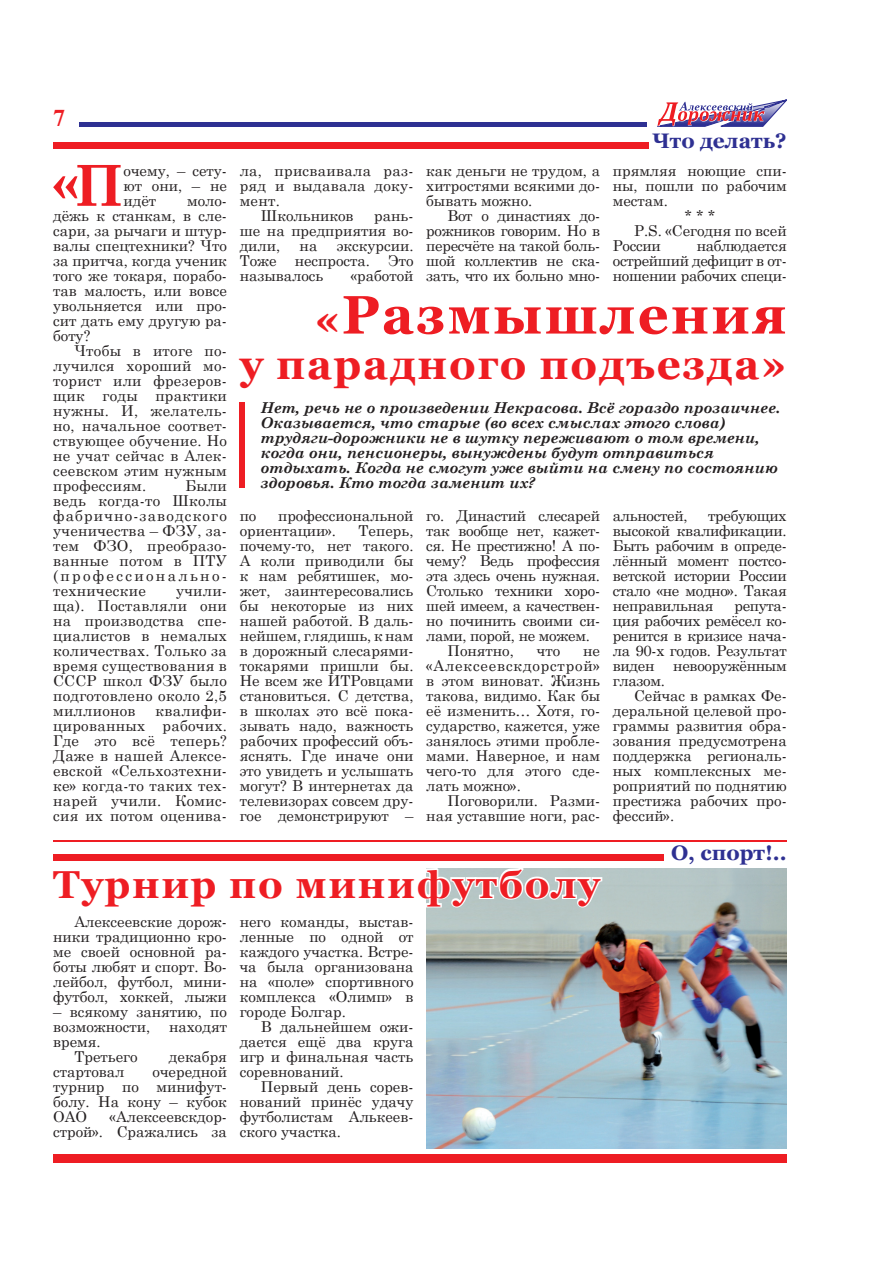
<style>
.page{position:relative;width:893px;height:1263px;background:#fff}
.page>*{position:absolute;margin:0;border:0;box-sizing:border-box;transform-origin:0 0}
.t1{font:700 56.55px "Century Schoolbook";color:#ee1d23}
.t2{font:700 54px "Georgia";letter-spacing:.04em;color:#ee1d23}
.t3{font:700 42px "Georgia";letter-spacing:.04em;color:#ee1d23}
.t4{font:700 39px "Georgia";letter-spacing:.04em;color:#ee1d23}
.t5{font:700 24px "Times New Roman";color:#ee1d23}
.t6{font:700 21px "Georgia";color:#2e3092}
.t7{font:15px/15px "Century Schoolbook";color:#231f20;text-align:justify}
.t8{font:italic 700 15px/15px "Century Schoolbook";color:#231f20}
.t9{font:15px "Century Schoolbook";letter-spacing:-.02em;color:#231f20}
.t10{font:15px "Century Schoolbook";letter-spacing:.02em;color:#231f20}
.s1{font-size:42px}
</style>
<div class="page">
<img style="left:426px;top:868px;width:361px;height:280px">
<hr style="left:80px;top:122px;width:567px;height:4px;background:#2e3092">
<svg style="left:657px;top:100px;width:130px;height:26px"></svg>
<div style="left:53px;top:1154px;width:734px;height:9px;background:#ee1d23"></div>
<div style="left:53px;top:142px;width:596px;height:6px;background:#ee1d23"></div>
<div style="left:240px;top:402px;width:5px;height:86px;background:#ee1d23"></div>
<svg style="left:53px;top:176px;width:25px;height:22px"></svg>
<hr style="left:53px;top:840px;width:734px;height:1px;background:#ee1d23">
<svg style="left:426px;top:868px;width:178px;height:42px"></svg>
<div style="left:53px;top:854px;width:611px;height:6px;background:#ee1d23"></div>
<h3 class="t5" style="left:53px;top:102px;width:13px">7</h3>
<h1 class="t1" style="left:74px;top:141px;width:51px">П</h1>
<p class="t7" style="left:124px;top:162px;width:105px">очему, – сету&shy;ют они, – не идёт</p>
<p class="t7" style="left:53px;top:192px;width:175px;text-indent:134px">моло&shy;дёжь к станкам, в сле&shy;сари, за рычаги и штур&shy;валы спецтехники? Что за притча, когда ученик того же токаря, порабо&shy;тав малость, или вовсе увольняется или про&shy;сит дать ему другую ра&shy;боту?</p>
<p class="t7" style="left:53px;top:342px;width:175px;text-indent:21px">Чтобы в итоге по&shy;лучился хороший мо&shy;торист или фрезеров&shy;щик годы практики нужны. И, желатель&shy;но, начальное соответ&shy;ствующее обучение. Но не учат сейчас в Алек&shy;сеевском этим нужным профессиям.</p>
<p class="t7" style="left:53px;top:477px;width:175px;text-indent:132px">Были ведь когда-то Школы фабрично-заводского ученичества – ФЗУ, за&shy;тем ФЗО, преобразо&shy;ванные потом в ПТУ (профессионально&shy;технические</p>
<p class="t7" style="left:53px;top:582px;width:175px;text-indent:123px">учили&shy;ща). Поставляли они на производства спе&shy;циалистов в немалых количествах. Только за время существования в СССР школ ФЗУ было подготовлено около 2,5 миллионов</p>
<p class="t7" style="left:53px;top:702px;width:175px;text-indent:102px">квалифи&shy;цированных рабочих.<br>Где это всё теперь?<br>Даже в нашей Алексе&shy;евской «Сельхозтехни&shy;ке» когда-то таких тех&shy;нарей учили. Комис&shy;сия их потом оценива-</p>
<p class="t10" style="left:240px;top:158px;width:175px">ла, присваивала раз-</p>
<p class="t10" style="left:240px;top:173px;width:175px">ряд и выдавала доку-</p>
<p class="t7" style="left:240px;top:192px;width:42px">мент.</p>
<p class="t7" style="left:261px;top:207px;width:94px">Школьников</p>
<p class="t7" style="left:240px;top:207px;width:175px;text-indent:135px">рань&shy;ше на предприятия во&shy;дили,</p>
<p class="t7" style="left:240px;top:237px;width:175px;text-indent:97px">экскурсии.<br>Тоже неспроста. Это называлось</p>
<p class="t7" style="left:300px;top:237px;width:19px">на</p>
<p class="t7" style="left:351px;top:267px;width:64px">«работой</p>
<p class="t7" style="left:426px;top:162px;width:175px">как деньги не трудом, а хитростями всякими до&shy;бывать можно.</p>
<p class="t7" style="left:426px;top:207px;width:175px;text-indent:21px">Вот о династиях до&shy;рожников говорим. Но в пересчёте на такой боль&shy;шой коллектив не ска&shy;зать, что их больно мно-</p>
<h3 class="t6" style="left:652px;top:127px;width:136px">Что делать?</h3>
<p class="t7" style="left:613px;top:162px;width:175px">прямляя ноющие спи-</p>
<p class="t7" style="left:613px;top:177px;width:175px">ны, пошли по рабочим</p>
<p class="t7" style="left:613px;top:192px;width:57px">местам.</p>
<p class="t7" style="left:684px;top:207px;width:32px">* * *</p>
<p class="t7" style="left:634px;top:222px;width:154px">P.S. «Сегодня по всей</p>
<p class="t7" style="left:613px;top:237px;width:49px">России</p>
<p class="t7" style="left:613px;top:237px;width:175px;text-indent:84px">наблюдается острейший дефицит в от&shy;ношении рабочих специ-</p>
<h2 class="t2" style="left:314px;top:280px;width:474px"><span class="s1">«</span>Размышления</h2>
<h3 class="t3" style="left:240px;top:337px;width:548px">у парадного подъезда»</h3>
<p class="t8" style="left:261px;top:399px;width:521px">Нет, речь не о произведении Некрасова. Всё гораздо прозаичнее.<br>Оказывается, что старые (во всех смыслах этого слова) трудяги-дорожники не в шутку переживают о том времени, когда они, пенсионеры, вынуждены будут отправиться отдыхать. Когда не смогут уже выйти на смену по состоянию здоровья. Кто тогда заменит их?</p>
<p class="t7" style="left:240px;top:507px;width:175px;text-indent:38px">профессиональной ориентации».</p>
<p class="t7" style="left:240px;top:507px;width:18px">по</p>
<p class="t7" style="left:240px;top:522px;width:175px;text-indent:119px">Теперь, почему-то, нет такого.<br>А коли приводили бы к нам ребятишек, мо&shy;жет, заинтересовались бы некоторые из них нашей работой. В даль&shy;нейшем, глядишь, к нам в дорожный слесарями&shy;токарями пришли бы.<br>Не всем же ИТРовцами становиться. С детства, в школах это всё пока&shy;зывать надо, важность рабочих профессий объ&shy;яснять. Где иначе они это увидеть и услышать могут? В интернетах да телевизорах совсем дру&shy;гое демонстрируют –</p>
<p class="t9" style="left:426px;top:503px;width:175px">го. Династий слесарей</p>
<p class="t9" style="left:426px;top:518px;width:175px">так вообще нет, кажет-</p>
<p class="t9" style="left:426px;top:533px;width:175px">ся. Не престижно! А по-</p>
<p class="t9" style="left:426px;top:548px;width:175px">чему? Ведь профессия</p>
<p class="t9" style="left:426px;top:563px;width:175px">эта здесь очень нужная.</p>
<p class="t9" style="left:426px;top:578px;width:175px">Столько техники хоро-</p>
<p class="t9" style="left:426px;top:593px;width:175px">шей имеем, а качествен-</p>
<p class="t9" style="left:426px;top:608px;width:175px">но починить своими си-</p>
<p class="t9" style="left:426px;top:623px;width:165px">лами, порой, не можем.</p>
<p class="t7" style="left:447px;top:642px;width:68px">Понятно,</p>
<p class="t7" style="left:537px;top:642px;width:25px">что</p>
<p class="t7" style="left:426px;top:642px;width:175px;text-indent:157px">не «Алексеевскдорстрой» в этом виноват. Жизнь такова, видимо. Как бы её изменить… Хотя, го&shy;сударство, кажется, уже занялось этими пробле&shy;мами. Наверное, и нам чего-то для этого сде&shy;лать можно».</p>
<p class="t7" style="left:426px;top:792px;width:175px;text-align:right">Поговорили. Разми&shy;ная уставшие ноги, рас-</p>
<p class="t7" style="left:613px;top:507px;width:175px;text-indent:95px">требующих высокой квалификации.<br>Быть рабочим в опреде&shy;лённый момент постсо&shy;ветской истории России стало «не модно». Такая неправильная</p>
<p class="t9" style="left:613px;top:503px;width:76px">альностей,</p>
<p class="t7" style="left:613px;top:597px;width:175px;text-indent:122px">репута&shy;ция рабочих ремёсел ко&shy;ренится в кризисе нача&shy;ла 90-х годов. Результат виден</p>
<p class="t9" style="left:673px;top:653px;width:115px">невооружённым</p>
<p class="t7" style="left:613px;top:672px;width:53px">глазом.</p>
<p class="t7" style="left:634px;top:687px;width:154px">Сейчас в рамках Фе-</p>
<p class="t7" style="left:613px;top:702px;width:175px">деральной целевой про-</p>
<p class="t7" style="left:613px;top:717px;width:175px">граммы развития обра-</p>
<p class="t7" style="left:613px;top:732px;width:175px">зования предусмотрена</p>
<p class="t7" style="left:613px;top:747px;width:175px">поддержка региональ-</p>
<p class="t7" style="left:613px;top:762px;width:175px">ных комплексных ме-</p>
<p class="t7" style="left:613px;top:777px;width:175px">роприятий по поднятию</p>
<p class="t7" style="left:613px;top:792px;width:175px">престижа рабочих про-</p>
<p class="t7" style="left:613px;top:807px;width:63px">фессий».</p>
<h3 class="t6" style="left:671px;top:839px;width:117px">О, спорт!..</h3>
<h3 class="t4" style="left:53px;top:859px;width:548px">Турнир по минифутболу</h3>
<p class="t7" style="left:240px;top:913px;width:175px">него команды, выстав&shy;ленные по одной от каждого участка. Встре&shy;ча была организована на «поле» спортивного комплекса «Олимп» в городе Болгар.</p>
<p class="t7" style="left:240px;top:1018px;width:175px;text-indent:21px">В дальнейшем ожи&shy;дается ещё два круга игр и финальная часть соревнований.</p>
<p class="t7" style="left:240px;top:1078px;width:175px;text-indent:21px">Первый день сорев&shy;нований принёс удачу футболистам Алькеев&shy;ского участка.</p>
<p class="t7" style="left:53px;top:913px;width:175px;text-indent:21px">Алексеевские дорож&shy;ники традиционно кро&shy;ме своей основной ра&shy;боты любят и спорт. Во&shy;лейбол, футбол, мини&shy;футбол, хоккей, лыжи</p>
<p class="t7" style="left:53px;top:1003px;width:175px">– всякому занятию, по возможности,</p>
<p class="t7" style="left:169px;top:1018px;width:59px">находят</p>
<p class="t7" style="left:74px;top:1033px;width:65px;text-indent:-21px">время.<br>Третьего</p>
<p class="t7" style="left:169px;top:1048px;width:60px">декабря</p>
<p class="t7" style="left:53px;top:1063px;width:73px">стартовал</p>
<p class="t7" style="left:53px;top:1063px;width:175px;text-indent:99px">очередной турнир по минифут&shy;болу. На кону – кубок ОАО</p>
<p class="t7" style="left:53px;top:1108px;width:175px;text-align:right">«Алексеевскдор-<br>строй». Сражались за</p>
</div>
